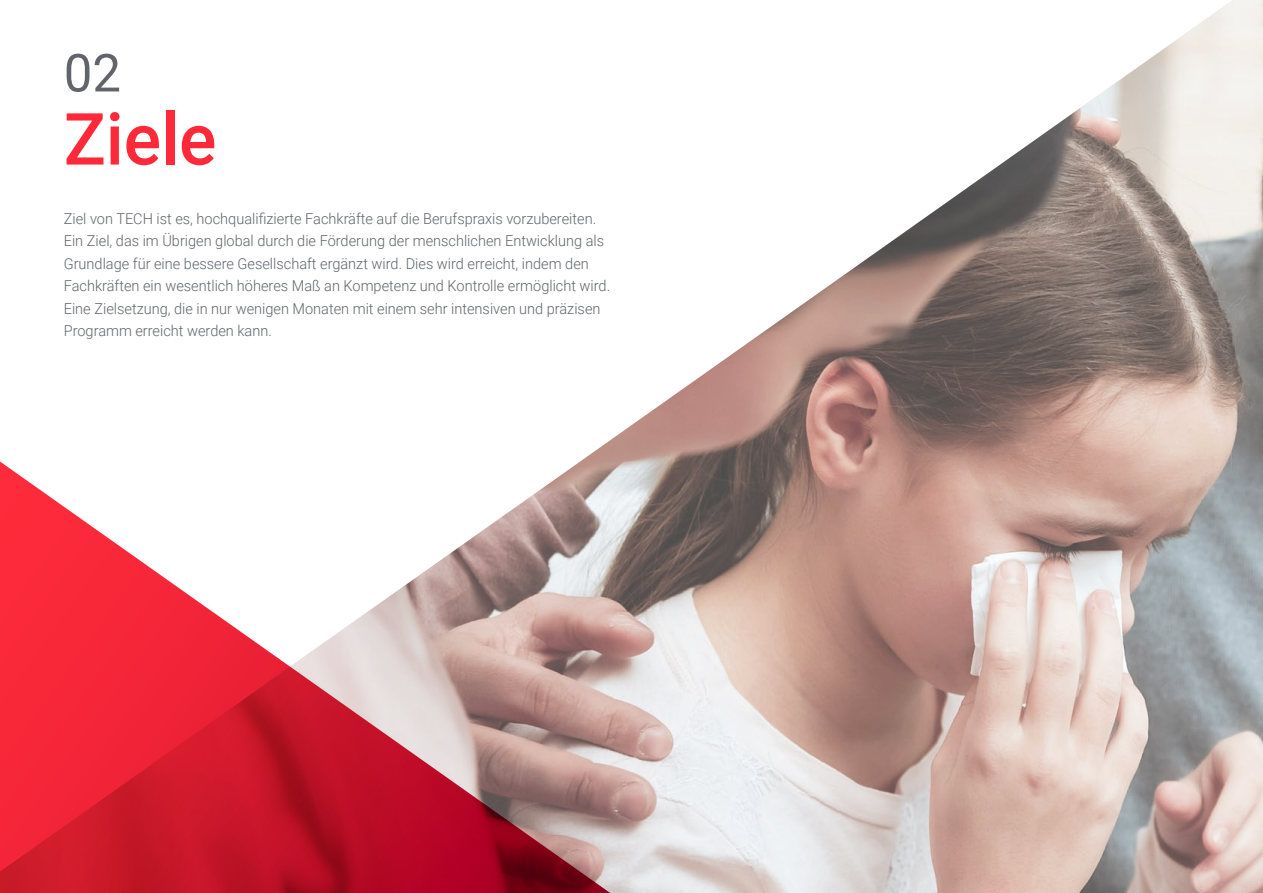
<style>
.page{position:relative;width:1263px;height:893px;background:#fff}
.page>*{position:absolute;margin:0;border:0;box-sizing:border-box;transform-origin:0 0}
.t1{font:500 72px "Roboto";color:#ff293a}
.t2{font:52.5px "Roboto";color:#61646a}
.t3{font:300 15px/22.5px "Roboto";color:#61646a}
</style>
<div class="page">
<img style="left:602px;top:0;width:661px;height:893px">
<svg style="left:0;top:446px;width:640px;height:447px"></svg>
<h2 class="t2" style="left:64px;top:36px;width:59px">02</h2>
<h1 class="t1" style="left:64px;top:89px;width:154px">Ziele</h1>
<p class="t3" style="left:64px;top:207px;width:548px">Ziel von TECH ist es, hochqualifizierte Fachkräfte auf die Berufspraxis vorzubereiten.<br>Ein Ziel, das im Übrigen global durch die Förderung der menschlichen Entwicklung als Grundlage für eine bessere Gesellschaft ergänzt wird. Dies wird erreicht, indem den Fachkräften ein wesentlich höheres Maß an Kompetenz und Kontrolle ermöglicht wird.<br>Eine Zielsetzung, die in nur wenigen Monaten mit einem sehr intensiven und präzisen Programm erreicht werden kann.</p>
</div>
